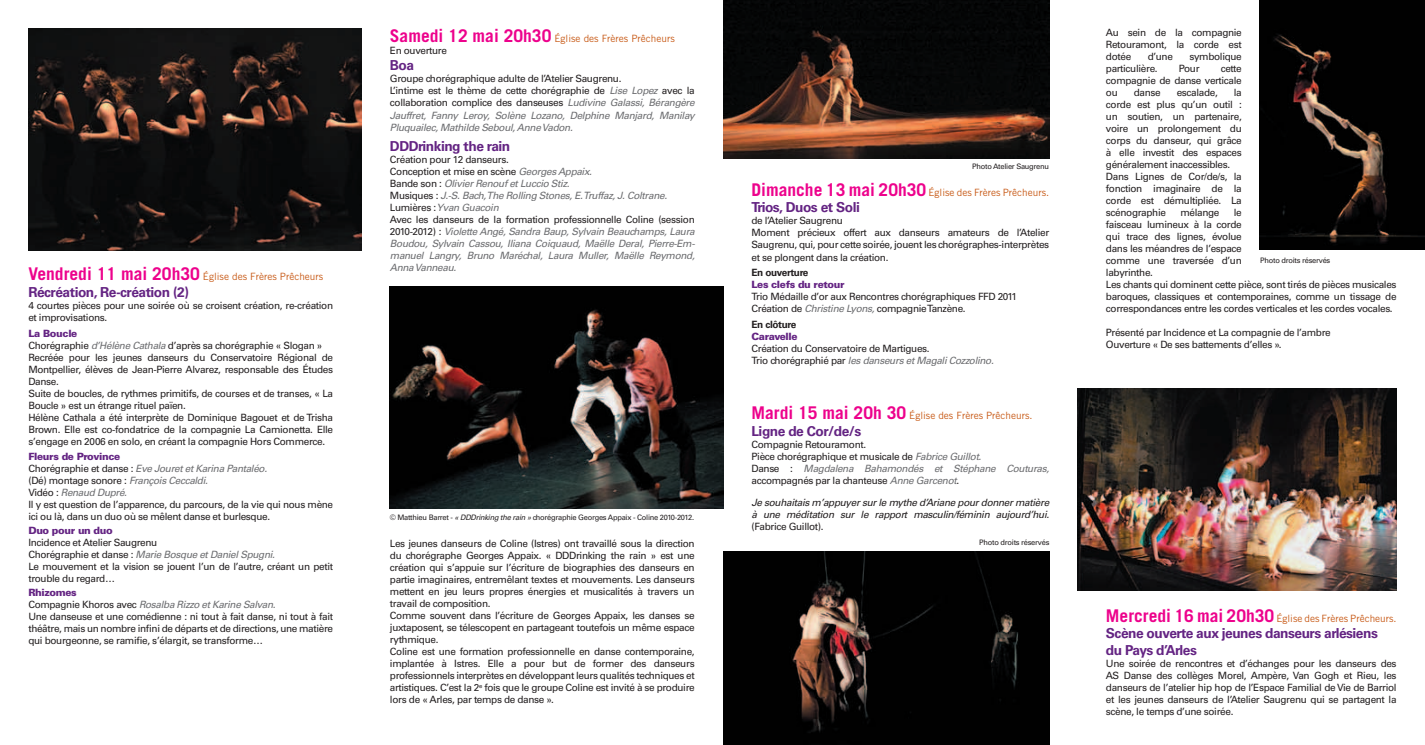
<style>
.page{position:relative;width:1425px;height:745px;background:#fff}
.page>*{position:absolute;margin:0;border:0;box-sizing:border-box;transform-origin:0 0}
.t1{font:700 13.75px/16.5px "Univers";letter-spacing:-.035em;color:#642483}
.t2{font:10px/12px "Univers";letter-spacing:-.035em;color:#231f20}
.t3{font:italic 10px/12px "Univers";letter-spacing:-.035em;color:#6c6d70}
.t4{font:10px "Trade Gothic";color:#c85b18}
.t5{font:italic 10px/12px "Univers";letter-spacing:-.035em;color:#231f20}
.t6{font:900 10px "Univers";letter-spacing:-.035em;color:#642483}
.t7{font:700 10px "Univers";letter-spacing:-.035em;color:#231f20}
.t8{font:7.5px "Univers";letter-spacing:-.035em;color:#231f20}
.s1{font-weight:700;font-size:17.5px;color:#ed028c}
.s2{font-weight:900;color:#642483}
.s3{font-style:italic;color:#6c6d70}
.s4{font-style:normal;color:#231f20}
.s5{font-style:italic}
</style>
<div class="page">
<img style="left:28px;top:28px;width:333px;height:222px">
<img style="left:390px;top:286px;width:333px;height:222px">
<img style="left:723px;top:0;width:326px;height:158px">
<img style="left:1259px;top:0;width:165px;height:249px">
<img style="left:723px;top:551px;width:326px;height:193px">
<img style="left:1077px;top:388px;width:319px;height:202px">
<p class="t4" style="left:28px;top:271px;width:296px"><span class="s1">Vendredi 11 mai 20h30</span> Église des Frères Prêcheurs</p>
<h1 class="t1" style="left:28px;top:284px;width:162px">Récréation, Re-création (2)</h1>
<p class="t2" style="left:28px;top:299px;width:306px">4 courtes pièces pour une soirée où se croisent création, re-création et improvisations.</p>
<p class="t2" style="left:28px;top:327px;width:306px"><span class="s2">La Boucle<br></span>Chorégraphie <span class="s3">d’Hélène Cathala</span> d’après sa chorégraphie « Slogan » Recréée pour les jeunes danseurs du Conservatoire Régional de Montpellier, élèves de Jean-Pierre Alvarez, responsable des Études Danse.<br>Suite de boucles, de rythmes primitifs, de courses et de transes, « La Boucle » est un étrange rituel païen.<br>Hélène Cathala a été interprète de Dominique Bagouet et de Trisha Brown. Elle est co-fondatrice de la compagnie La Camionetta. Elle s’engage en 2006 en solo, en créant la compagnie Hors Commerce.</p>
<p class="t2" style="left:28px;top:450px;width:306px"><span class="s2">Fleurs de Province<br></span>Chorégraphie et danse : <span class="s3">Eve Jouret et Karina Pantaléo.<br></span>(Dé) montage sonore : <span class="s3">François Ceccaldi.<br></span>Vidéo : <span class="s3">Renaud Dupré.<br></span>Il y est question de l’apparence, du parcours, de la vie qui nous mène ici ou là, dans un duo où se mêlent danse et burlesque.</p>
<p class="t6" style="left:28px;top:524px;width:86px">Duo pour un duo</p>
<p class="t2" style="left:28px;top:536px;width:306px">Incidence et Atelier Saugrenu<br>Chorégraphie et danse : <span class="s3">Marie Bosque et Daniel Spugni.<br></span>Le mouvement et la vision se jouent l’un de l’autre, créant un petit trouble du regard…</p>
<p class="t2" style="left:28px;top:586px;width:306px"><span class="s2">Rhizomes<br></span>Compagnie Khoros avec <span class="s3">Rosalba Rizzo et Karine Salvan.<br></span>Une danseuse et une comédienne : ni tout à fait danse, ni tout à fait théâtre, mais un nombre infini de départs et de directions, une matière qui bourgeonne, se ramifie, s’élargit, se transforme…</p>
<p class="t4" style="left:390px;top:32px;width:286px"><span class="s1">Samedi 12 mai 20h30</span> Église des Frères Prêcheurs</p>
<p class="t2" style="left:390px;top:44px;width:59px">En ouverture</p>
<h1 class="t1" style="left:390px;top:57px;width:26px">Boa</h1>
<p class="t3" style="left:390px;top:73px;width:306px"><span class="s4">Groupe chorégraphique adulte de l’Atelier Saugrenu.<br>L’intime est le thème de cette chorégraphie de</span> Lise Lopez <span class="s4">avec la collaboration complice des danseuses</span> Ludivine Galassi, Bérangère Jauffret, Fanny Leroy, Solène Lozano, Delphine Manjard, Manilay Pluquailec, Mathilde Seboul, Anne Vadon.</p>
<h1 class="t1" style="left:390px;top:137px;width:122px">DDDrinking the rain</h1>
<p class="t3" style="left:390px;top:153px;width:306px"><span class="s4">Création pour 12 danseurs.<br>Conception et mise en scène</span> Georges Appaix.<br><span class="s4">Bande son :</span> Olivier Renouf et Luccio Stiz.<br><span class="s4">Musiques :</span> J.-S. Bach, The Rolling Stones, E. Truffaz, J. Coltrane.<br><span class="s4">Lumières :</span> Yvan Guacoin<br><span class="s4">Avec les danseurs de la formation professionnelle Coline (session 2010-2012) :</span> Violette Angé, Sandra Baup, Sylvain Beauchamps, Laura Boudou, Sylvain Cassou, Iliana Coiquaud, Maëlle Deral, Pierre-Em&shy;manuel Langry, Bruno Maréchal, Laura Muller, Maëlle Reymond, Anna Vanneau.</p>
<p class="t8" style="left:390px;top:512px;width:306px">© Matthieu Barret - <span class="s5">« DDDrinking the rain »</span> chorégraphie Georges Appaix - Coline 2010-2012.</p>
<p class="t2" style="left:390px;top:537px;width:306px">Les jeunes danseurs de Coline (Istres) ont travaillé sous la direction du chorégraphe Georges Appaix. « DDDrinking the rain » est une création qui s’appuie sur l’écriture de biographies des danseurs en partie imaginaires, entremêlant textes et mouvements. Les danseurs mettent en jeu leurs propres énergies et musicalités à travers un travail de composition.<br>Comme souvent dans l’écriture de Georges Appaix, les danses se juxtaposent, se télescopent en partageant toutefois un même espace rythmique.<br>Coline est une formation professionnelle en danse contemporaine, implantée à Istres. Elle a pour but de former des danseurs professionnels interprètes en développant leurs qualités techniques et artistiques. C’est la 2<sup>e</sup> fois que le groupe Coline est invité à se produire lors de « Arles, par temps de danse ».</p>
<p class="t8" style="left:972px;top:162px;width:78px">Photo Atelier Saugrenu</p>
<p class="t4" style="left:751px;top:186px;width:299px"><span class="s1">Dimanche 13 mai 20h30</span> Église des Frères Prêcheurs.</p>
<h1 class="t1" style="left:751px;top:199px;width:110px">Trios, Duos et Soli</h1>
<p class="t2" style="left:751px;top:215px;width:299px">de l’Atelier Saugrenu<br>Moment précieux offert aux danseurs amateurs de l’Atelier Saugrenu, qui, pour cette soirée, jouent les chorégraphes-interprètes et se plongent dans la création.</p>
<p class="t7" style="left:751px;top:266px;width:58px">En ouverture</p>
<p class="t6" style="left:751px;top:278px;width:95px">Les clefs du retour</p>
<p class="t2" style="left:751px;top:290px;width:267px">Trio Médaille d’or aux Rencontres chorégraphiques FFD 2011<br>Création de <span class="s3">Christine Lyons,</span> compagnie Tanzène.</p>
<p class="t7" style="left:751px;top:318px;width:46px">En clôture</p>
<p class="t6" style="left:751px;top:329px;width:48px">Caravelle</p>
<p class="t2" style="left:751px;top:342px;width:244px">Création du Conservatoire de Martigues.<br>Trio chorégraphié par <span class="s3">les danseurs et Magali Cozzolino.</span></p>
<p class="t4" style="left:751px;top:409px;width:282px"><span class="s1">Mardi 15 mai 20h 30</span> Église des Frères Prêcheurs.</p>
<h1 class="t1" style="left:751px;top:422px;width:111px">Ligne de Cor/de/s</h1>
<p class="t2" style="left:751px;top:438px;width:299px">Compagnie Retouramont.<br>Pièce chorégraphique et musicale de <span class="s3">Fabrice Guillot.<br></span>Danse : <span class="s3">Magdalena Bahamondés et Stéphane Couturas, </span>accompagnés par la chanteuse <span class="s3">Anne Garcenot</span>.</p>
<p class="t5" style="left:751px;top:496px;width:299px">Je souhaitais m’appuyer sur le mythe d’Ariane pour donner matière à une méditation sur le rapport masculin/féminin aujourd’hui.</p>
<p class="t2" style="left:751px;top:520px;width:74px">(Fabrice Guillot).</p>
<p class="t8" style="left:979px;top:537px;width:72px">Photo droits réservés</p>
<p class="t2" style="left:1106px;top:26px;width:137px;text-align:justify">Au sein de la compagnie Retouramont, la corde est dotée</p>
<p class="t2" style="left:1147px;top:50px;width:27px">d’une</p>
<p class="t2" style="left:1189px;top:50px;width:54px">symbolique</p>
<p class="t2" style="left:1106px;top:62px;width:53px">particulière.</p>
<p class="t2" style="left:1178px;top:62px;width:22px">Pour</p>
<p class="t2" style="left:1106px;top:62px;width:137px;text-align:justify;text-indent:115px">cette compagnie de danse verticale ou</p>
<p class="t2" style="left:1106px;top:86px;width:137px;text-indent:128px">la corde est plus qu’un outil : un soutien, un partenaire, voire un prolongement du corps du danseur, qui grâce à elle investit des espaces généralement inaccessibles.<br>Dans Lignes de Cor/de/s, la fonction imaginaire de la corde est démultipliée. La scénographie</p>
<p class="t2" style="left:1133px;top:86px;width:28px">danse</p>
<p class="t2" style="left:1176px;top:86px;width:43px">escalade,</p>
<p class="t2" style="left:1180px;top:206px;width:41px">mélange</p>
<p class="t2" style="left:1106px;top:206px;width:292px;text-indent:128px">le<br>faisceau lumineux à la corde<br>qui trace des lignes, évolue<br>dans les méandres de l’espace<br>comme une traversée d’un<br>labyrinthe.<br>Les chants qui dominent cette pièce, sont tirés de pièces musicales baroques, classiques et contemporaines, comme un tissage de correspondances entre les cordes verticales et les cordes vocales.</p>
<p class="t2" style="left:1106px;top:326px;width:226px">Présenté par Incidence et La compagnie de l’ambre<br>Ouverture « De ses battements d’elles ».</p>
<p class="t8" style="left:1260px;top:256px;width:72px">Photo droits réservés</p>
<p class="t4" style="left:1106px;top:612px;width:292px"><span class="s1">Mercredi 16 mai 20h30</span> Église des Frères Prêcheurs.</p>
<h1 class="t1" style="left:1106px;top:625px;width:273px">Scène ouverte aux jeunes danseurs arlésiens du Pays d’Arles</h1>
<p class="t2" style="left:1106px;top:657px;width:292px;text-align:justify">Une soirée de rencontres et d’échanges pour les danseurs des AS Danse des collèges Morel, Ampère, Van Gogh et Rieu, les danseurs de l’atelier hip hop de l’Espace Familial de Vie de Barriol et les jeunes danseurs de l’Atelier Saugrenu qui se partagent la scène, le temps d’une soirée.</p>
</div>
